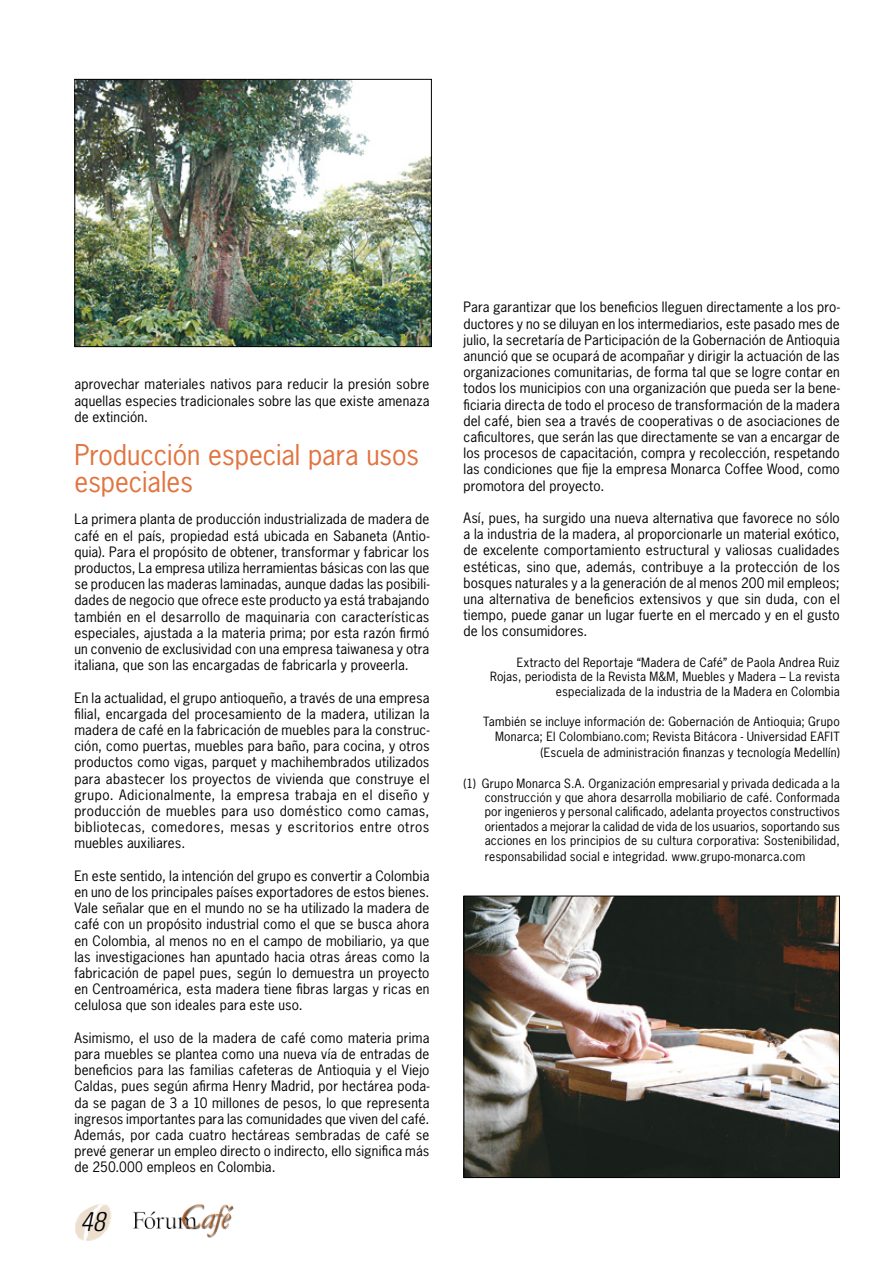
<style>
.page{position:relative;width:893px;height:1263px;background:#fff}
.page>*{position:absolute;margin:0;border:0;box-sizing:border-box;transform-origin:0 0}
.Titulo_sección_2{font:27px/27px "News Gothic";letter-spacing:-.005em;color:#e1743f}
.t1{font:italic 300 condensed 27px "Univers";color:#000}
.t2{font:13.5px/16.2px "News Gothic";letter-spacing:.015em;color:#000;text-align:justify}
.t3{font:12px/14.4px "News Gothic";letter-spacing:.02em;color:#000;text-align:right}
</style>
<div class="page">
<img style="left:132px;top:1204px;width:102px;height:34px">
<img style="left:75px;top:1204px;width:36px;height:37px">
<img style="left:76px;top:81px;width:354px;height:264px">
<div style="left:74px;top:79px;width:358px;height:268px;border:1px solid #000"></div>
<img style="left:465px;top:898px;width:373px;height:278px">
<div style="left:463px;top:896px;width:377px;height:282px;border:1px solid #000"></div>
<p class="t2" style="left:74px;top:376px;width:357px">aprovechar materiales nativos para reducir la presión sobre aquellas especies tradicionales sobre las que existe amenaza de extinción.</p>
<p class="Titulo_sección_2" style="left:74px;top:441px;width:346px">Producción especial para usos especiales</p>
<p class="t2" style="left:74px;top:511px;width:357px">La primera planta de producción industrializada de madera de café en el país, propiedad está ubicada en Sabaneta (Antio&shy;quia). Para el propósito de obtener, transformar y fabricar los productos, La empresa utiliza herramientas básicas con las que se producen las maderas laminadas, aunque dadas las posibili&shy;dades de negocio que ofrece este producto ya está trabajando también en el desarrollo de maquinaria con características especiales, ajustada a la materia prima; por esta razón firmó un convenio de exclusividad con una empresa taiwanesa y otra italiana, que son las encargadas de fabricarla y proveerla.</p>
<p class="t2" style="left:74px;top:689px;width:357px">En la actualidad, el grupo antioqueño, a través de una empresa filial, encargada del procesamiento de la madera, utilizan la madera de café en la fabricación de muebles para la construc&shy;ción, como puertas, muebles para baño, para cocina, y otros productos como vigas, parquet y machihembrados utilizados para abastecer los proyectos de vivienda que construye el grupo. Adicionalmente, la empresa trabaja en el diseño y producción de muebles para uso doméstico como camas, bibliotecas, comedores, mesas y escritorios entre otros muebles auxiliares.</p>
<p class="t2" style="left:74px;top:867px;width:357px">En este sentido, la intención del grupo es convertir a Colombia en uno de los principales países exportadores de estos bienes.<br>Vale señalar que en el mundo no se ha utilizado la madera de café con un propósito industrial como el que se busca ahora en Colombia, al menos no en el campo de mobiliario, ya que las investigaciones han apuntado hacia otras áreas como la fabricación de papel pues, según lo demuestra un proyecto en Centroamérica, esta madera tiene fibras largas y ricas en celulosa que son ideales para este uso.</p>
<p class="t2" style="left:74px;top:1029px;width:357px">Asimismo, el uso de la madera de café como materia prima para muebles se plantea como una nueva vía de entradas de beneficios para las familias cafeteras de Antioquia y el Viejo Caldas, pues según afirma Henry Madrid, por hectárea poda&shy;da se pagan de 3 a 10 millones de pesos, lo que representa ingresos importantes para las comunidades que viven del café.<br>Además, por cada cuatro hectáreas sembradas de café se prevé generar un empleo directo o indirecto, ello significa más de 250.000 empleos en Colombia.</p>
<h1 class="t1" style="left:81px;top:1205px;width:26px">48</h1>
<p class="t2" style="left:463px;top:299px;width:378px">Para garantizar que los beneficios lleguen directamente a los pro&shy;ductores y no se diluyan en los intermediarios, este pasado mes de julio, la secretaría de Participación de la Gobernación de Antioquia anunció que se ocupará de acompañar y dirigir la actuación de las organizaciones comunitarias, de forma tal que se logre contar en todos los municipios con una organización que pueda ser la bene&shy;ficiaria directa de todo el proceso de transformación de la madera del café, bien sea a través de cooperativas o de asociaciones de caficultores, que serán las que directamente se van a encargar de los procesos de capacitación, compra y recolección, respetando las condiciones que fije la empresa Monarca Coffee Wood, como promotora del proyecto.</p>
<p class="t2" style="left:463px;top:510px;width:378px">Así, pues, ha surgido una nueva alternativa que favorece no sólo a la industria de la madera, al proporcionarle un material exótico, de excelente comportamiento estructural y valiosas cualidades estéticas, sino que, además, contribuye a la protección de los bosques naturales y a la generación de al menos 200 mil empleos; una alternativa de beneficios extensivos y que sin duda, con el tiempo, puede ganar un lugar fuerte en el mercado y en el gusto de los consumidores.</p>
<p class="t3" style="left:490px;top:655px;width:351px">Extracto del Reportaje “Madera de Café” de Paola Andrea Ruiz<br>Rojas, periodista de la Revista M&amp;M, Muebles y Madera – La revista especializada de la industria de la Madera en Colombia</p>
<p class="t3" style="left:483px;top:715px;width:358px">También se incluye información de: Gobernación de Antioquia; Grupo<br>Monarca; El Colombiano.com; Revista Bitácora - Universidad EAFIT</p>
<p class="t3" style="left:540px;top:745px;width:301px">(Escuela de administración finanzas y tecnología Medellín)</p>
<p class="t3" style="left:485px;top:776px;width:357px;text-align:justify;text-indent:-21px">(1) Grupo Monarca S.A. Organización empresarial y privada dedicada a la construcción y que ahora desarrolla mobiliario de café. Conformada por ingenieros y personal calificado, adelanta proyectos constructivos orientados a mejorar la calidad de vida de los usuarios, soportando sus acciones en los principios de su cultura corporativa: Sostenibilidad,</p>
<p class="t3" style="left:485px;top:850px;width:322px">responsabilidad social e integridad. www.grupo-monarca.com</p>
</div>
